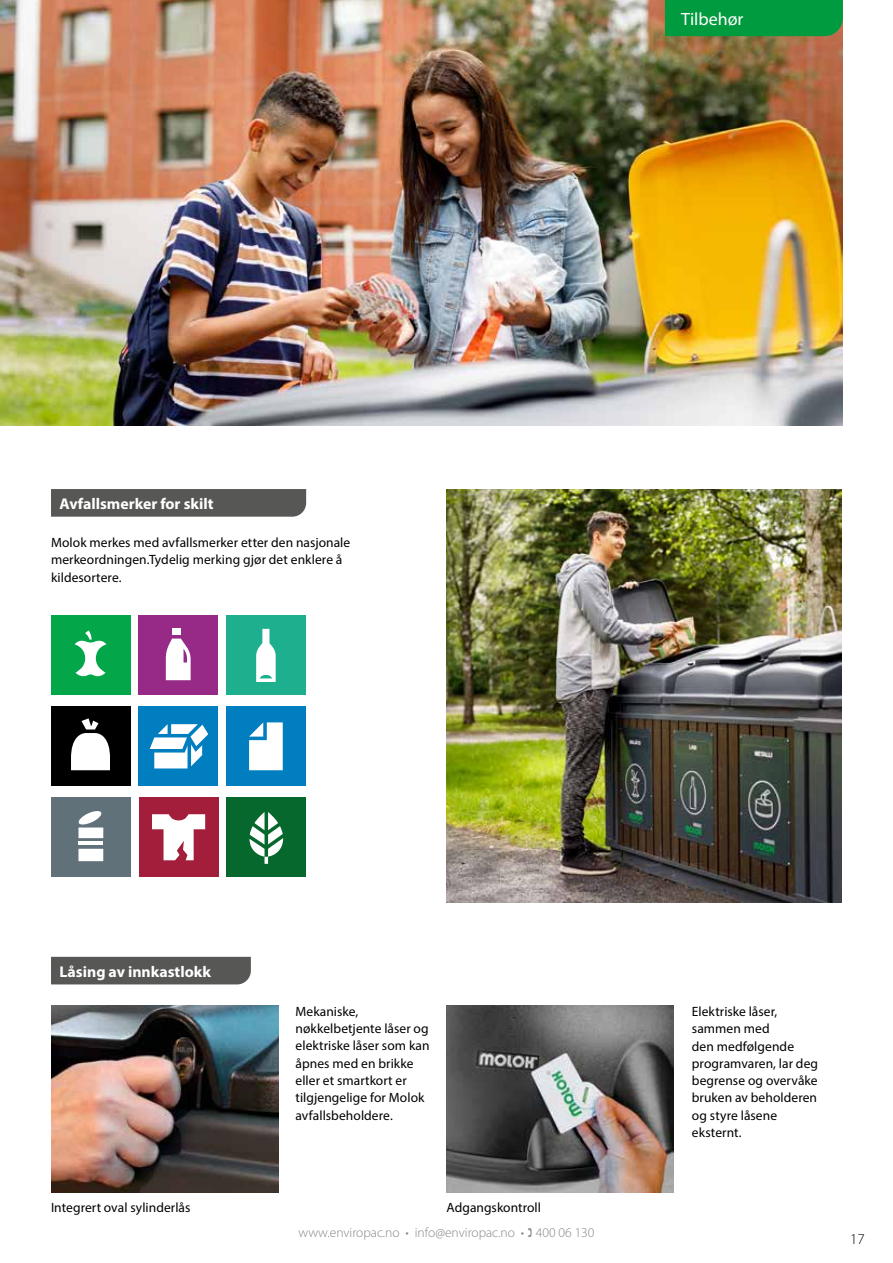
<style>
.page{position:relative;width:893px;height:1263px;background:#fff}
.page>*{position:absolute;margin:0;border:0;box-sizing:border-box;transform-origin:0 0}
.t1{font:17.85px "Myriad Pro";color:#fff}
.t2{font:700 15.6px "Myriad Pro";color:#fff}
.t3{font:300 15px "Myriad Pro";color:#000}
.t4{font:13.5px/17.2px "Myriad Pro";letter-spacing:.005em;color:#000}
.t5{font:300 13.5px "Myriad Pro";color:#878787}
</style>
<div class="page">
<img style="left:1px;top:0;width:842px;height:425px">
<img style="left:446px;top:489px;width:396px;height:413px">
<img style="left:51px;top:1006px;width:228px;height:187px">
<img style="left:446px;top:1006px;width:228px;height:187px">
<div style="left:665px;top:0;width:178px;height:36px;background:#009b3e"></div>
<div style="left:51px;top:489px;width:255px;height:28px;background:#575756"></div>
<div style="left:51px;top:957px;width:200px;height:27px;background:#575756"></div>
<div style="left:226px;top:706px;width:80px;height:80px;background:#007ebf"></div>
<svg style="left:249px;top:722px;width:34px;height:48px;background:#d8ebf5"></svg>
<div style="left:138px;top:706px;width:80px;height:80px;background:#007ebf"></div>
<svg style="left:150px;top:724px;width:58px;height:44px"></svg>
<div style="left:138px;top:615px;width:80px;height:80px;background:#962a86"></div>
<div style="left:172px;top:629px;width:9px;height:6px;background:#fff"></div>
<svg style="left:166px;top:639px;width:25px;height:41px"></svg>
<div style="left:51px;top:615px;width:79px;height:80px;background:#04a64a"></div>
<svg style="left:75px;top:630px;width:31px;height:46px"></svg>
<div style="left:226px;top:615px;width:80px;height:80px;background:#1daf8e"></div>
<svg style="left:256px;top:629px;width:20px;height:53px"></svg>
<div style="left:51px;top:797px;width:80px;height:80px;background:#617179"></div>
<svg style="left:78px;top:811px;width:25px;height:27px"></svg>
<svg style="left:78px;top:849px;width:25px;height:12px"></svg>
<hr style="left:78px;top:842px;width:25px;height:3px;background:#fff">
<div style="left:51px;top:706px;width:79px;height:80px;background:#000"></div>
<svg style="left:71px;top:718px;width:39px;height:52px"></svg>
<div style="left:226px;top:797px;width:80px;height:80px;background:#06682d"></div>
<svg style="left:249px;top:812px;width:34px;height:52px"></svg>
<div style="left:139px;top:797px;width:79px;height:80px;background:#a31e3a"></div>
<svg style="left:152px;top:814px;width:53px;height:46px"></svg>
<h1 class="t1" style="left:681px;top:8px;width:64px">Tilbehør</h1>
<p class="t2" style="left:60px;top:493px;width:156px">Avfallsmerker for skilt</p>
<p class="t4" style="left:51px;top:534px;width:301px">Molok merkes med avfallsmerker etter den nasjonale merkeordningen.Tydelig merking gjør det enklere å kildesortere.</p>
<p class="t2" style="left:60px;top:961px;width:153px">Låsing av innkastlokk</p>
<p class="t4" style="left:296px;top:1002px;width:136px">Mekaniske, nøkkelbetjente låser og elektriske låser som kan åpnes med en brikke eller et smartkort er tilgjengelige for Molok avfallsbeholdere.</p>
<p class="t4" style="left:51px;top:1198px;width:141px">Integrert oval sylinderlås</p>
<p class="t4" style="left:446px;top:1198px;width:96px">Adgangskontroll</p>
<p class="t5" style="left:298px;top:1224px;width:297px">www.enviropac.no • info@enviropac.no • 400 06 130</p>
<p class="t4" style="left:692px;top:1002px;width:128px">Elektriske låser, sammen med<br>den medfølgende programvaren, lar deg begrense og overvåke bruken av beholderen og styre låsene eksternt.</p>
<p class="t3" style="left:850px;top:1230px;width:16px">17</p>
</div>
